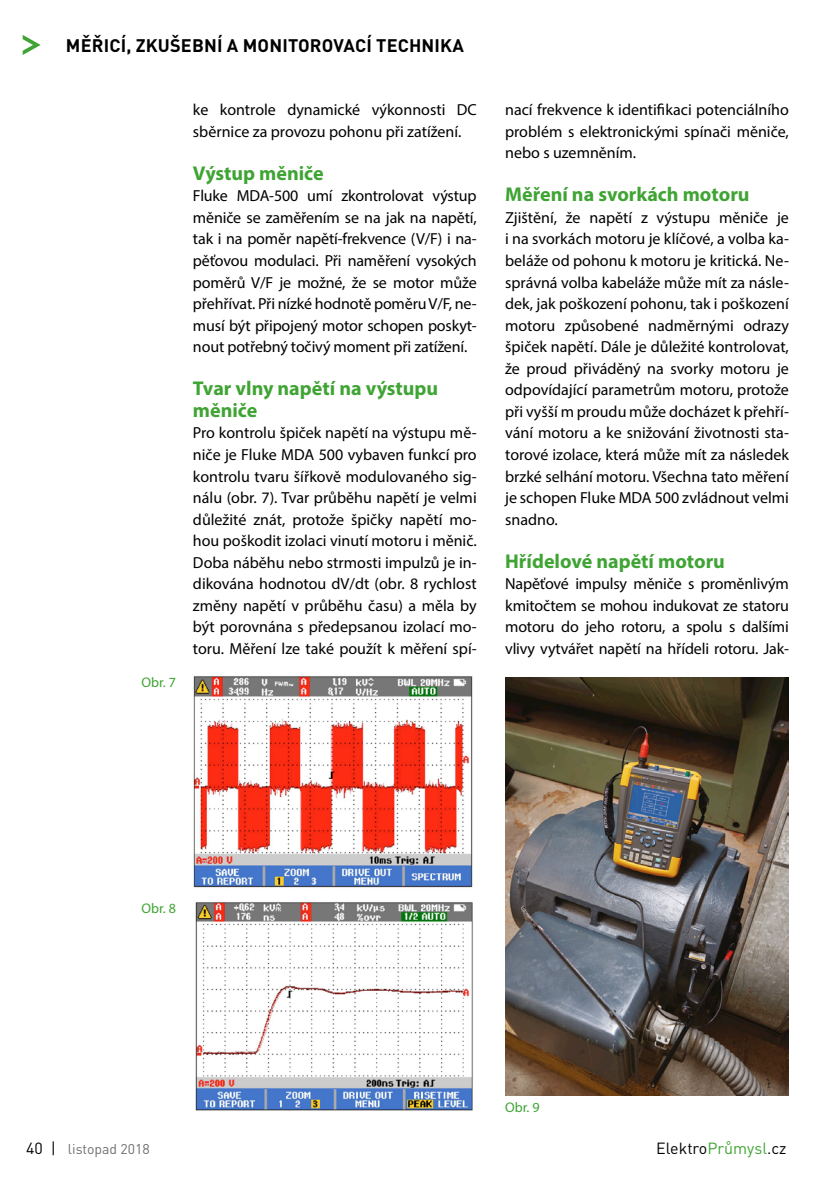
<style>
.page{position:relative;width:840px;height:1191px;background:#fff}
.page>*{position:absolute;margin:0;border:0;box-sizing:border-box;transform-origin:0 0}
.Nadpis{font:700 20px/21.6px "Myriad Pro";color:#3fa434}
.t1{font:700 18px "DIN Pro";letter-spacing:.01em;color:#000}
.Text_-_prni_odstavec{font:16px/21.6px "Myriad Pro";color:#000;text-align:justify}
.Text_-_další_odstave{font:16px/21.6px "Myriad Pro";color:#000}
.t2{font:16px "DIN Pro";color:#000}
.t3{font:14px "DIN Pro";color:#6f6f6e}
.popisek_levy{font:14px "Myriad Pro";color:#3fa434}
.s1{font-size:16px;color:#000}
.s2{color:#3fa434}
</style>
<div class="page">
<svg style="left:23px;top:35px;width:18px;height:20px"></svg>
<img style="left:193px;top:676px;width:280px;height:213px">
<img style="left:195px;top:900px;width:278px;height:211px">
<img style="left:505px;top:677px;width:283px;height:418px">
<p class="t1" style="left:66px;top:33px;width:399px">MĚŘICÍ, ZKUŠEBNÍ A MONITOROVACÍ TECHNIKA</p>
<p class="popisek_levy" style="left:141px;top:674px;width:36px">Obr. 7</p>
<p class="Text_-_další_odstave" style="left:193px;top:99px;width:285px">ke kontrole dynamické výkonnosti DC sběrnice za provozu pohonu při zatížení.</p>
<p class="Nadpis" style="left:193px;top:162px;width:132px">Výstup měniče</p>
<p class="Text_-_prni_odstavec" style="left:193px;top:185px;width:285px">Fluke MDA-500 umí zkontrolovat výstup měniče se zaměřením se na jak na napětí, tak i na poměr napětí-frekvence (V/F) i na&shy;pěťovou modulaci. Při naměření vysokých poměrů V/F je možné, že se motor může přehřívat. Při nízké hodnotě poměru V/F, ne&shy;musí být připojený motor schopen poskyt&shy;nout potřebný točivý moment při zatížení.</p>
<p class="Nadpis" style="left:193px;top:377px;width:246px">Tvar vlny napětí na výstupu měniče</p>
<p class="Text_-_prni_odstavec" style="left:193px;top:422px;width:285px">Pro kontrolu špiček napětí na výstupu mě&shy;niče je Fluke MDA 500 vybaven funkcí pro kontrolu tvaru šířkově modulovaného sig&shy;nálu (obr. 7). Tvar průběhu napětí je velmi důležité znát, protože špičky napětí mo&shy;hou poškodit izolaci vinutí motoru i měnič.<br>Doba náběhu nebo strmosti impulzů je in&shy;dikována hodnotou dV/dt (obr. 8 rychlost změny napětí v průběhu času) a měla by být porovnána s předepsanou izolací mo&shy;toru. Měření lze také použít k měření spí-</p>
<p class="Text_-_prni_odstavec" style="left:505px;top:99px;width:285px">nací frekvence k identifikaci potenciálního problém s elektronickými spínači měniče, nebo s uzemněním.</p>
<p class="Nadpis" style="left:505px;top:183px;width:246px">Měření na svorkách motoru</p>
<p class="Text_-_prni_odstavec" style="left:505px;top:206px;width:285px">Zjištění, že napětí z výstupu měniče je i na svorkách motoru je klíčové, a volba ka&shy;beláže od pohonu k motoru je kritická. Ne&shy;správná volba kabeláže může mít za násle&shy;dek, jak poškození pohonu, tak i poškození motoru způsobené nadměrnými odrazy špiček napětí. Dále je důležité kontrolovat, že proud přiváděný na svorky motoru je odpovídající parametrům motoru, protože při vyšší m proudu může docházet k přehří&shy;vání motoru a ke snižování životnosti sta&shy;torové izolace, která může mít za následek brzké selhání motoru. Všechna tato měření je schopen Fluke MDA 500 zvládnout velmi snadno.</p>
<p class="Nadpis" style="left:505px;top:549px;width:221px">Hřídelové napětí motoru</p>
<p class="Text_-_prni_odstavec" style="left:505px;top:573px;width:285px">Napěťové impulsy měniče s proměnlivým kmitočtem se mohou indukovat ze statoru motoru do jeho rotoru, a spolu s dalšími vlivy vytvářet napětí na hřídeli rotoru. Jak-</p>
<p class="popisek_levy" style="left:141px;top:899px;width:36px">Obr. 8</p>
<p class="t3" style="left:26px;top:1139px;width:125px"><span class="s1">40 |</span> listopad 2018</p>
<p class="popisek_levy" style="left:505px;top:1098px;width:36px">Obr. 9</p>
<p class="t2" style="left:656px;top:1137px;width:132px">Elektro<span class="s2">Průmysl</span>.cz</p>
</div>
